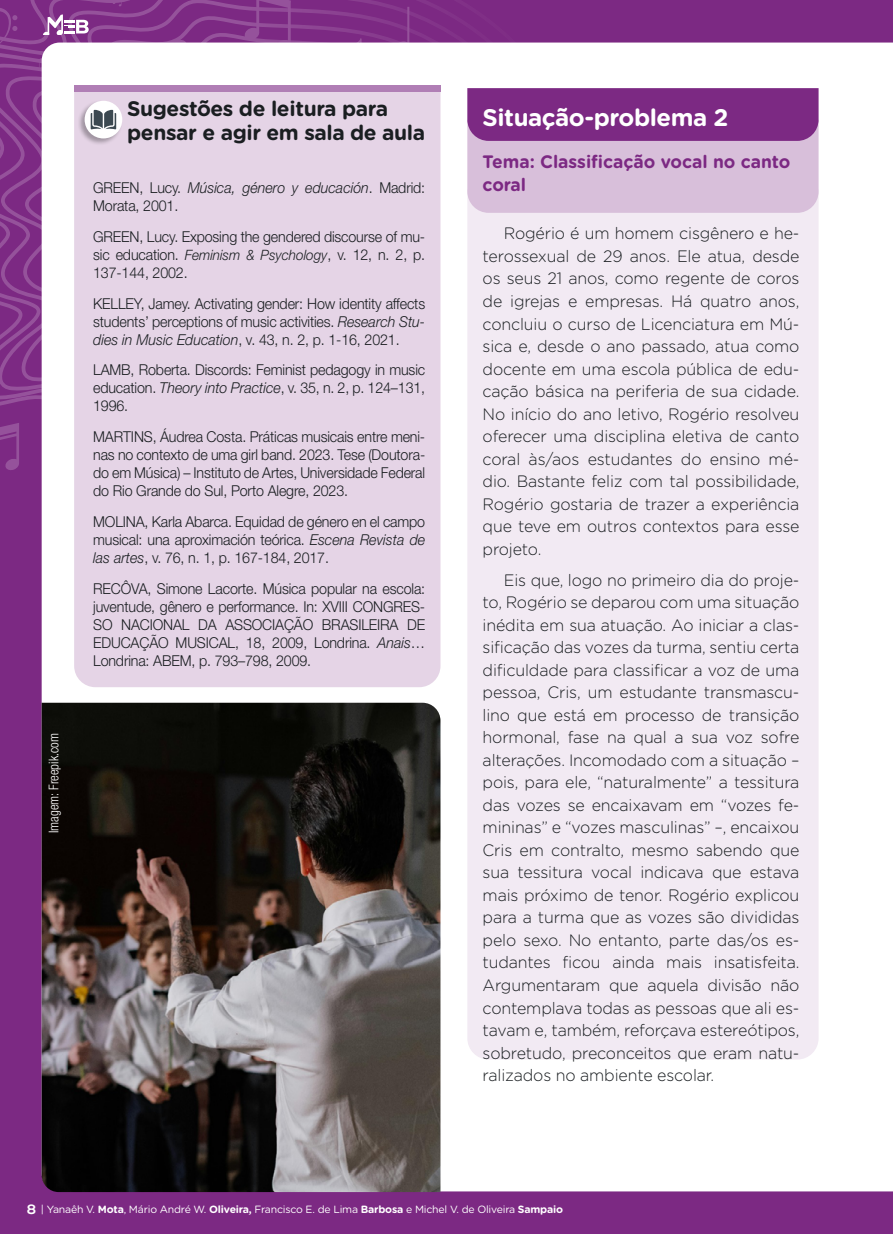
<style>
.page{position:relative;width:893px;height:1234px;background:#fff}
.page>*{position:absolute;margin:0;border:0;box-sizing:border-box;transform-origin:0 0}
.t1{font:700 24px "Gotham Rounded";letter-spacing:-.02em;color:#fff}
.t2{font:700 21px/24px "Gotham Rounded";letter-spacing:-.02em;color:#1a1e21}
.t3{font:700 18px/22.5px "Gotham Rounded";color:#7c2983}
.t4{font:300 16.5px/22.5px "Gotham Rounded";letter-spacing:-.01em;color:#1a1e21;text-align:justify}
.t5{font:300 15px/18px "Helvetica Neue LT Std";letter-spacing:-.01em;color:#1a1e21;text-align:justify;scale:.95 1}
.t6{font:300 condensed 13.5px "Helvetica Neue LT Std";color:#fff}
.t7{font:10.5px "Gotham Rounded";letter-spacing:-.02em;color:#fff}
.s1{font-style:italic}
.s2{font-style:italic;font-size:14.25px}
.s3{font-family:"Nexa";font-weight:700;font-size:13.5px}
.s4{font-weight:700}
</style>
<div class="page">
<div style="left:0;top:0;width:893px;height:1233px;background:#7c2983"></div>
<svg style="left:0;top:0;width:521px;height:536px"></svg>
<svg style="left:113px;top:0;width:9px;height:7px"></svg>
<svg style="left:244px;top:0;width:47px;height:43px"></svg>
<svg style="left:0;top:422px;width:19px;height:55px"></svg>
<svg style="left:171px;top:40px;width:17px;height:3px"></svg>
<svg style="left:394px;top:7px;width:16px;height:36px"></svg>
<svg style="left:349px;top:38px;width:13px;height:5px"></svg>
<svg style="left:39px;top:58px;width:3px;height:12px"></svg>
<svg style="left:0;top:8px;width:17px;height:39px"></svg>
<div style="left:42px;top:43px;width:850px;height:1148px;background:#fff"></div>
<svg style="left:892px;top:43px;width:1px;height:1148px"></svg>
<div style="left:467px;top:213px;width:352px;height:846px;background:#f2eaf3"></div>
<div style="left:74px;top:91px;width:366px;height:596px;background:#e5d4e6"></div>
<div style="left:74px;top:85px;width:366px;height:6px;background:#b07eb5"></div>
<div style="left:78px;top:100px;width:45px;height:45px;background:#000;opacity:.3"></div>
<div style="left:85px;top:101px;width:37px;height:37px;background:#fff;border-radius:50%"></div>
<svg style="left:79px;top:110px;width:37px;height:40px"></svg>
<svg style="left:467px;top:88px;width:352px;height:125px"></svg>
<img style="left:42px;top:702px;width:398px;height:489px">
<svg style="left:43px;top:14px;width:46px;height:21px"></svg>
<p class="t6" style="left:46px;top:833px;width:102px;rotate:-90deg">Imagem: Freepik.com</p>
<p class="t2" style="left:127px;top:95px;width:300px">Sugestões de leitura para pensar e agir em sala de aula</p>
<p class="t5" style="left:93px;top:178px;width:351px">GREEN, Lucy. <span class="s1">Música, género y educación</span>. Madrid:<br>Morata, 2001.</p>
<p class="t5" style="left:93px;top:227px;width:351px">GREEN, Lucy. Exposing the gendered discourse of mu&shy;sic education. <span class="s2">Feminism &amp; Psychology</span>, v. 12, n. 2, p.<br>137-144, 2002.</p>
<p class="t5" style="left:93px;top:294px;width:351px">KELLEY, Jamey. Activating gender: How identity affects students’ perceptions of music activities. <span class="s1">Research Stu&shy;dies in Music Education</span>, v. 43, n. 2, p. 1-16, 2021.</p>
<p class="t5" style="left:93px;top:360px;width:351px">LAMB, Roberta. Discords: Feminist pedagogy in music education. <span class="s1">Theory into Practice</span>, v. 35, n. 2, p. 124–131, 1996.</p>
<p class="t5" style="left:93px;top:427px;width:351px">MARTINS, Áudrea Costa. Práticas musicais entre meni&shy;nas no contexto de uma girl band. 2023. Tese (Doutora&shy;do em Música) – Instituto de Artes, Universidade Federal do Rio Grande do Sul, Porto Alegre, 2023.</p>
<p class="t5" style="left:93px;top:512px;width:351px">MOLINA, Karla Abarca. Equidad de género en el campo musical: una aproximación teórica. <span class="s1">Escena Revista de las artes</span>, v. 76, n. 1, p. 167-184, 2017.</p>
<p class="t5" style="left:93px;top:579px;width:351px">RECÔVA, Simone Lacorte. Música popular na escola: juventude, gênero e performance. In: XVIII CONGRES-SO NACIONAL DA ASSOCIAÇÃO BRASILEIRA DE EDUCAÇÃO MUSICAL, 18, 2009, Londrina. <span class="s1">Anais</span>… Londrina: ABEM, p. 793–798, 2009.</p>
<h1 class="t1" style="left:483px;top:99px;width:247px">Situação-problema 2</h1>
<p class="t3" style="left:483px;top:150px;width:309px">Tema: Classificação vocal no canto coral</p>
<p class="t4" style="left:483px;top:221px;width:318px;text-indent:21px">Rogério é um homem cisgênero e he&shy;terossexual de 29 anos. Ele atua, desde os seus 21 anos, como regente de coros de igrejas e empresas. Há quatro anos, concluiu o curso de Licenciatura em Mú&shy;sica e, desde o ano passado, atua como docente em uma escola pública de edu&shy;cação básica na periferia de sua cidade.<br>No início do ano letivo, Rogério resolveu oferecer uma disciplina eletiva de canto coral às/aos estudantes do ensino mé&shy;dio. Bastante feliz com tal possibilidade, Rogério gostaria de trazer a experiência que teve em outros contextos para esse projeto.</p>
<p class="t4" style="left:483px;top:567px;width:318px;text-indent:21px">Eis que, logo no primeiro dia do proje&shy;to, Rogério se deparou com uma situação inédita em sua atuação. Ao iniciar a clas&shy;sificação das vozes da turma, sentiu certa dificuldade para classificar a voz de uma pessoa, Cris, um estudante transmascu&shy;lino que está em processo de transição hormonal, fase na qual a sua voz sofre alterações. Incomodado com a situação – pois, para ele, “naturalmente” a tessitura das vozes se encaixavam em “vozes fe&shy;mininas” e “vozes masculinas” –, encaixou Cris em contralto, mesmo sabendo que sua tessitura vocal indicava que estava mais próximo de tenor. Rogério explicou para a turma que as vozes são divididas pelo sexo. No entanto, parte das/os es&shy;tudantes ficou ainda mais insatisfeita.<br>Argumentaram que aquela divisão não contemplava todas as pessoas que ali es&shy;tavam e, também, reforçava estereótipos, sobretudo, preconceitos que eram natu&shy;ralizados no ambiente escolar.</p>
<p class="t7" style="left:27px;top:1201px;width:537px"><span class="s3">8</span> | Yanaêh V. <span class="s4">Mota</span>, Mário André W. <span class="s4">Oliveira,</span> Francisco E. de Lima <span class="s4">Barbosa</span> e Michel V. de Oliveira <span class="s4">Sampaio</span></p>
</div>
